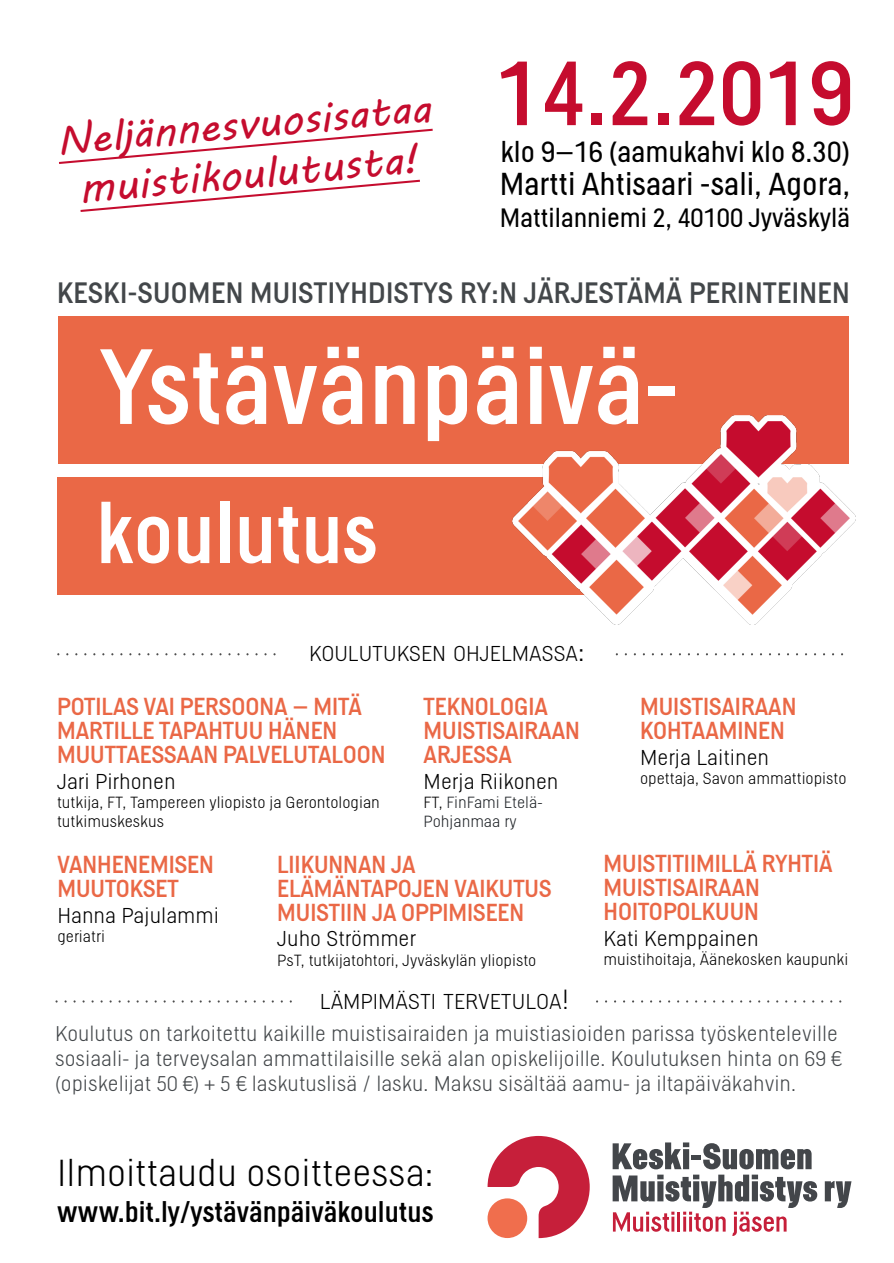
<style>
.page{position:relative;width:894px;height:1263px;background:#fff}
.page>*{position:absolute;margin:0;border:0;box-sizing:border-box;transform-origin:0 0}
.t1{font:105.75px "Helsinki";color:#fff}
.t2{font:90px "Helsinki";color:#c50c2e}
.t3{font:84px "Helsinki";color:#fff}
.t4{font:42px/49.7px "MV Boli";color:#c50c2e;text-align:center}
.t5{font:300 37.2px "Helsinki";color:#000}
.t6{font:31.5px "Helsinki";color:#000}
.t7{font:29.25px "Helsinki";letter-spacing:.015em;color:#43474a}
.t8{font:28.95px "Helsinki";color:#000}
.t9{font:28.65px "Helsinki";color:#000}
.t10{font:26.25px "Helsinki";color:#000}
.t11{font:24.45px/24px "Helsinki";color:#ea6846}
.t12{font:300 21.3px "Helsinki";color:#000}
.t13{font:300 21px/25.2px "Helsinki";color:#43474a}
.t14{font:300 16.05px/19.2px "Helsinki";color:#000}
.t15{font:300 16.05px/19.2px "Helsinki";color:#212529}
.s1{font-size:27.45px}
.s2{color:#000}
</style>
<div class="page">
<div style="left:58px;top:316px;width:790px;height:148px;background:#ea6846"></div>
<div style="left:57px;top:477px;width:544px;height:117px;background:#ea6846"></div>
<svg style="left:59px;top:129px;width:373px;height:35px"></svg>
<svg style="left:80px;top:180px;width:340px;height:32px"></svg>
<svg style="left:58px;top:653px;width:786px;height:2px"></svg>
<svg style="left:57px;top:1000px;width:785px;height:3px"></svg>
<div style="left:279px;top:625px;width:335px;height:53px;background:#fff"></div>
<div style="left:296px;top:989px;width:296px;height:23px;background:#fff"></div>
<img style="left:512px;top:416px;width:343px;height:208px">
<svg style="left:487px;top:1136px;width:102px;height:102px"></svg>
<svg style="left:612px;top:1142px;width:77px;height:27px"></svg>
<div style="left:691px;top:1155px;width:9px;height:5px;background:#43464a"></div>
<svg style="left:703px;top:1143px;width:108px;height:26px"></svg>
<svg style="left:824px;top:1181px;width:27px;height:27px"></svg>
<svg style="left:612px;top:1175px;width:205px;height:61px"></svg>
<h3 class="t4" style="left:55px;top:120px;width:376px;rotate:-5deg">Neljännesvuosisataa muistikoulutusta!</h3>
<h2 class="t2" style="left:495px;top:59px;width:360px">14.2.2019</h2>
<p class="t8" style="left:500px;top:141px;width:351px">klo 9–16 (aamukahvi klo 8.30)</p>
<p class="t6" style="left:499px;top:172px;width:352px">Martti Ahtisaari -sali, Agora,</p>
<p class="t10" style="left:499px;top:208px;width:351px">Mattilanniemi 2, 40100 Jyväskylä</p>
<p class="t7" style="left:57px;top:281px;width:794px">KESKI-SUOMEN MUISTIYHDISTYS RY:N JÄRJESTÄMÄ PERINTEINEN</p>
<h1 class="t1" style="left:100px;top:347px;width:579px">Ystävänpäivä-</h1>
<h3 class="t3" style="left:96px;top:502px;width:283px">koulutus</h3>
<p class="t12" style="left:309px;top:646px;width:277px">KOULUTUKSEN OHJELMASSA<span class="s1">:</span></p>
<p class="t11" style="left:57px;top:697px;width:330px">POTILAS VAI PERSOONA – MITÄ<br>MARTILLE TAPAHTUU HÄNEN<br>MUUTTAESSAAN PALVELUTALOON</p>
<p class="t12" style="left:57px;top:773px;width:120px">Jari Pirhonen</p>
<p class="t14" style="left:57px;top:794px;width:324px">tutkija, FT, Tampereen yliopisto ja Gerontologian tutkimuskeskus</p>
<p class="t11" style="left:423px;top:697px;width:158px">TEKNOLOGIA<br>MUISTISAIRAAN<br>ARJESSA</p>
<p class="t12" style="left:423px;top:773px;width:136px">Merja Riikonen</p>
<p class="t15" style="left:423px;top:794px;width:120px"><span class="s2">FT,</span> FinFami Etelä-<br>Pohjanmaa ry</p>
<p class="t11" style="left:57px;top:855px;width:158px">VANHENEMISEN<br>MUUTOKSET</p>
<p class="t12" style="left:57px;top:907px;width:163px">Hanna Pajulammi</p>
<p class="t14" style="left:57px;top:928px;width:49px">geriatri</p>
<p class="t11" style="left:277px;top:855px;width:276px">LIIKUNNAN JA<br>ELÄMÄNTAPOJEN VAIKUTUS<br>MUISTIIN JA OPPIMISEEN</p>
<p class="t12" style="left:277px;top:931px;width:140px">Juho Strömmer</p>
<p class="t14" style="left:277px;top:952px;width:260px">PsT, tutkijatohtori, Jyväskylän yliopisto</p>
<p class="t12" style="left:320px;top:993px;width:251px">LÄMPIMÄSTI TERVETULOA<span class="s1">!</span></p>
<p class="t11" style="left:640px;top:697px;width:158px">MUISTISAIRAAN<br>KOHTAAMINEN</p>
<p class="t12" style="left:640px;top:749px;width:130px">Merja Laitinen</p>
<p class="t14" style="left:640px;top:770px;width:208px">opettaja, Savon ammattiopisto</p>
<p class="t11" style="left:603px;top:854px;width:230px">MUISTITIIMILLÄ RYHTIÄ<br>MUISTISAIRAAN<br>HOITOPOLKUUN</p>
<p class="t12" style="left:603px;top:930px;width:156px">Kati Kemppainen</p>
<p class="t14" style="left:603px;top:951px;width:246px">muistihoitaja, Äänekosken kaupunki</p>
<p class="t13" style="left:55px;top:1023px;width:787px">Koulutus on tarkoitettu kaikille muistisairaiden ja muistiasioiden parissa työskenteleville sosiaali- ja terveysalan ammattilaisille sekä alan opiskelijoille. Koulutuksen hinta on 69 € (opiskelijat 50 €) + 5 € laskutuslisä / lasku. Maksu sisältää aamu- ja iltapäiväkahvin.</p>
<h3 class="t5" style="left:57px;top:1159px;width:377px">Ilmoittaudu osoitteessa:</h3>
<p class="t9" style="left:57px;top:1201px;width:377px">www.bit.ly/ystävänpäiväkoulutus</p>
</div>
